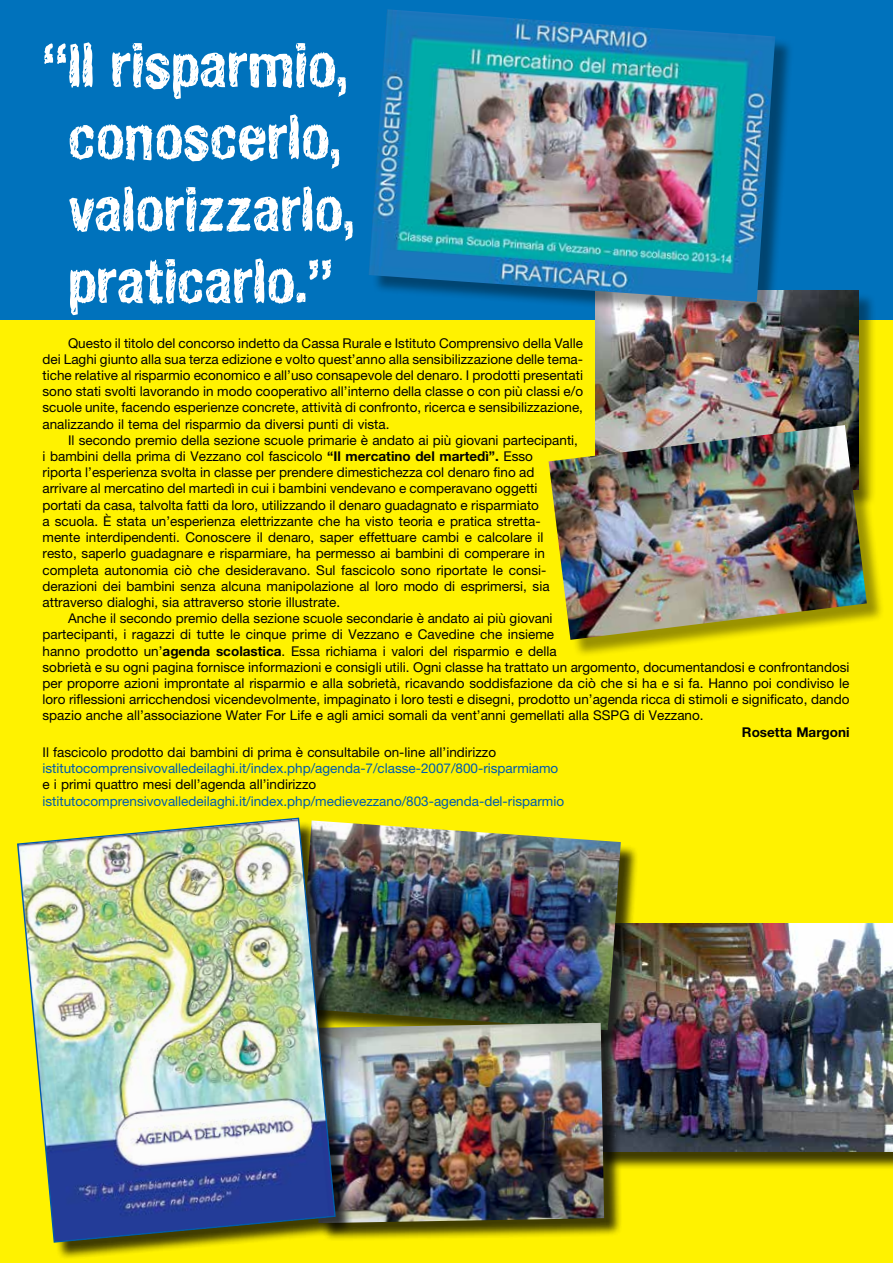
<style>
.page{position:relative;width:893px;height:1263px;background:#fff200}
.page>*{position:absolute;margin:0;border:0;box-sizing:border-box;transform-origin:0 0}
.t1{font:700 60px/72px "Hand Vetica";color:#fff;text-align:center}
.t2{font:13.5px/16.2px "Helvetica Neue";color:#000;text-align:justify}
.t3{font:13.5px "Helvetica Neue";color:#005baa}
.t4{font:700 13.5px "Helvetica Neue";color:#000}
.s1{font-weight:700}
</style>
<div class="page">
<div style="left:0;top:0;width:893px;height:320px;background:#0072bc"></div>
<div style="left:598px;top:292px;width:279px;height:216px;background:#000;opacity:.4"></div>
<img style="left:596px;top:290px;width:262px;height:135px">
<div style="left:371px;top:12px;width:423px;height:308px;background:#000;opacity:.4"></div>
<img style="left:369px;top:9px;width:406px;height:293px">
<div style="left:551px;top:428px;width:334px;height:230px;background:#000;opacity:.4"></div>
<img style="left:549px;top:425px;width:318px;height:215px">
<div style="left:594px;top:926px;width:299px;height:244px;background:#000;opacity:.75"></div>
<img style="left:622px;top:924px;width:271px;height:227px">
<div style="left:301px;top:823px;width:338px;height:225px;background:#000;opacity:.75"></div>
<img style="left:354px;top:823px;width:267px;height:202px">
<div style="left:318px;top:1025px;width:304px;height:216px;background:#000;opacity:.75"></div>
<img style="left:354px;top:1023px;width:250px;height:200px">
<div style="left:20px;top:820px;width:334px;height:441px;background:#000;opacity:.75"></div>
<img style="left:17px;top:817px;width:319px;height:426px">
<h1 class="t1" style="left:43px;top:28px;width:313px">“Il risparmio, conoscerlo, valorizzarlo, praticarlo.”</h1>
<p class="t2" style="left:43px;top:335px;width:542px;text-indent:26px">Questo il titolo del concorso indetto da Cassa Rurale e Istituto Comprensivo della Valle dei Laghi giunto alla sua terza edizione e volto quest’anno alla sensibilizzazione delle tema&shy;tiche relative al risparmio economico e all’uso consapevole del denaro. I prodotti presentati sono stati svolti lavorando in modo cooperativo all’interno della classe o con più classi e/o scuole unite, facendo esperienze concrete, attività di confronto, ricerca e sensibilizzazione, analizzando il tema del risparmio da diversi punti di vista.</p>
<p class="t2" style="left:68px;top:432px;width:511px">I l secondo premio della sezione scuole primarie è andato ai più giovani partecipanti,</p>
<p class="t2" style="left:43px;top:448px;width:492px">i bambini della prima di Vezzano col fascicolo <span class="s1">“Il mercatino del martedì”.</span> Esso</p>
<p class="t2" style="left:43px;top:464px;width:494px">riporta l’esperienza svolta in classe per prendere dimestichezza col denaro fino ad</p>
<p class="t2" style="left:43px;top:480px;width:496px">arrivare al mercatino del martedì in cui i bambini vendevano e comperavano oggetti</p>
<p class="t2" style="left:43px;top:497px;width:498px">portati da casa, talvolta fatti da loro, utilizzando il denaro guadagnato e risparmiato</p>
<p class="t2" style="left:43px;top:513px;width:500px">a scuola. È stata un’esperienza elettrizzante che ha visto teoria e pratica stretta-</p>
<p class="t2" style="left:43px;top:529px;width:503px">mente interdipendenti. Conoscere il denaro, saper effettuare cambi e calcolare il</p>
<p class="t2" style="left:43px;top:545px;width:504px">resto, saperlo guadagnare e risparmiare, ha permesso ai bambini di comperare in</p>
<p class="t2" style="left:43px;top:561px;width:505px">completa autonomia ciò che desideravano. Sul fascicolo sono riportate le consi-</p>
<p class="t2" style="left:43px;top:578px;width:509px">derazioni dei bambini senza alcuna manipolazione al loro modo di esprimersi, sia</p>
<p class="t2" style="left:43px;top:594px;width:299px">attraverso dialoghi, sia attraverso storie illustrate.</p>
<p class="t2" style="left:68px;top:610px;width:486px">Anche il secondo premio della sezione scuole secondarie è andato ai più giovani</p>
<p class="t2" style="left:43px;top:626px;width:513px">partecipanti, i ragazzi di tutte le cinque prime di Vezzano e Cavedine che insieme</p>
<p class="t2" style="left:43px;top:642px;width:516px">hanno prodotto un’<span class="s1">agenda scolastica</span>. Essa richiama i valori del risparmio e della</p>
<p class="t2" style="left:43px;top:659px;width:809px">sobrietà e su ogni pagina fornisce informazioni e consigli utili. Ogni classe ha trattato un argomento, documentandosi e confrontandosi</p>
<p class="t2" style="left:43px;top:675px;width:808px">per proporre azioni improntate al risparmio e alla sobrietà, ricavando soddisfazione da ciò che si ha e si fa. Hanno poi condiviso le</p>
<p class="t2" style="left:43px;top:691px;width:808px">loro riflessioni arricchendosi vicendevolmente, impaginato i loro testi e disegni, prodotto un’agenda ricca di stimoli e significato, dando</p>
<p class="t2" style="left:43px;top:707px;width:663px">spazio anche all’associazione Water For Life e agli amici somali da vent’anni gemellati alla SSPG di Vezzano.</p>
<p class="t4" style="left:742px;top:723px;width:109px">Rosetta Margoni</p>
<p class="t2" style="left:43px;top:744px;width:455px">I l fascicolo prodotto dai bambini di prima è consultabile on-line all’indirizzo</p>
<p class="t3" style="left:43px;top:760px;width:517px">istitutocomprensivovalledeilaghi.it/index.php/agenda-7/classe-2007/800-risparmiamo</p>
<p class="t2" style="left:43px;top:776px;width:275px">e i primi quattro mesi dell’agenda all’indirizzo</p>
<p class="t3" style="left:43px;top:793px;width:523px">istitutocomprensivovalledeilaghi.it/index.php/medievezzano/803-agenda-del-risparmio</p>
</div>
